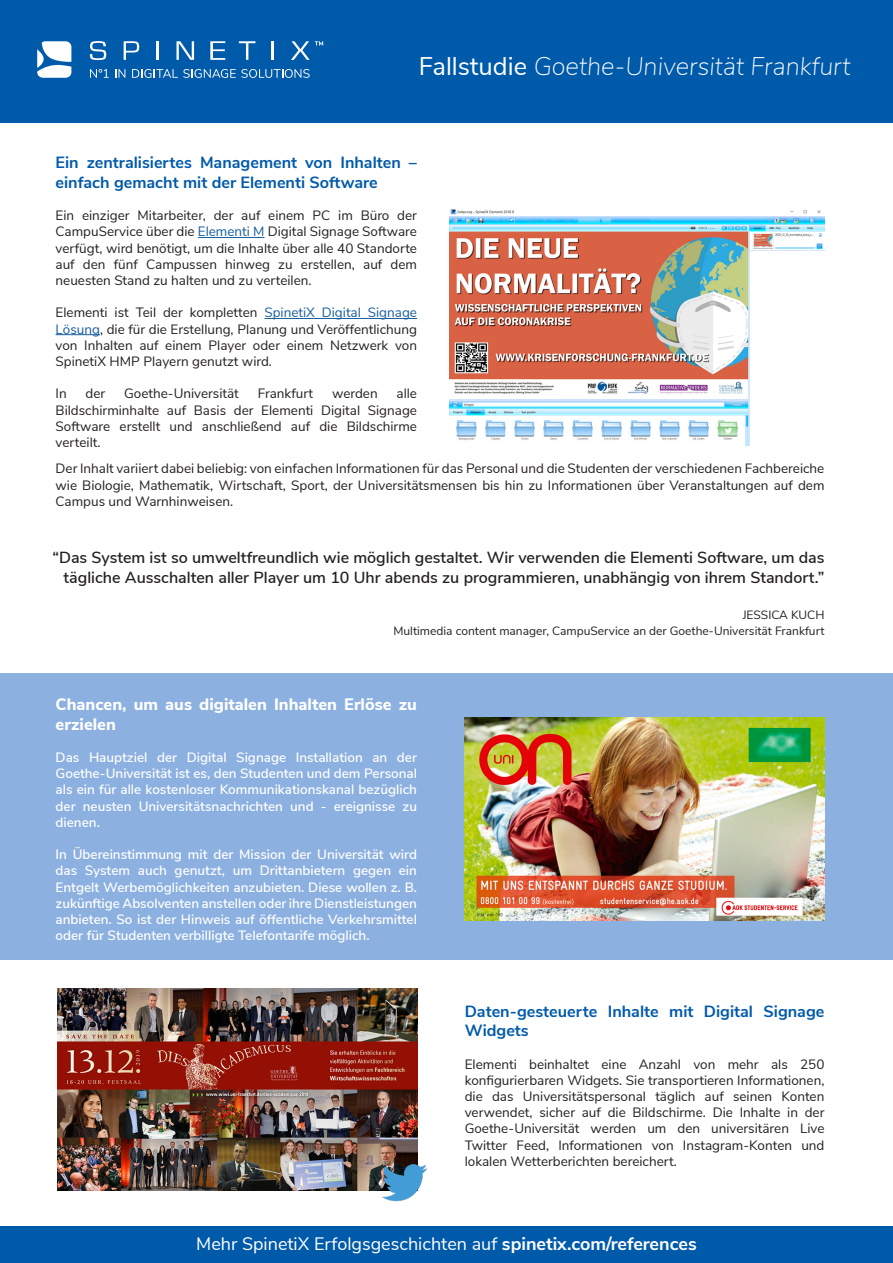
<style>
.page{position:relative;width:893px;height:1263px;background:#fff}
.page>*{position:absolute;margin:0;border:0;box-sizing:border-box;transform-origin:0 0}
.t1{font:italic 200 25.5px "Nunito Sans";color:#fff}
.t2{font:18px "Nunito Sans";color:#fff}
.t3{font:800 16.5px/19.8px "Nunito Sans";color:#fff}
.t4{font:700 16.2px/19.5px "Nunito Sans";color:#005aaa}
.t5{font:600 16.05px/19.8px "Nunito Sans";color:#231f20;text-align:right}
.t6{font:13.5px/16.2px "Nunito Sans";color:#231f20;text-align:justify}
.t7{font:600 13.5px/16.2px "Nunito Sans";color:#fff;text-align:justify}
.t8{font:12px "Nunito Sans";color:#231f20}
.s1{font-weight:400;font-style:normal}
.s2{color:#175d9e}
.s3{font-weight:700}
</style>
<div class="page">
<div style="left:0;top:0;width:893px;height:123px;background:#005aaa"></div>
<svg style="left:90px;top:69px;width:19px;height:9px"></svg>
<svg style="left:115px;top:69px;width:10px;height:9px"></svg>
<svg style="left:132px;top:69px;width:178px;height:9px"></svg>
<svg style="left:90px;top:41px;width:16px;height:19px"></svg>
<svg style="left:124px;top:41px;width:15px;height:19px"></svg>
<svg style="left:176px;top:41px;width:18px;height:19px"></svg>
<svg style="left:210px;top:41px;width:15px;height:19px"></svg>
<svg style="left:239px;top:41px;width:16px;height:19px"></svg>
<hr style="left:156px;top:41px;width:3px;height:19px;background:#fff">
<svg style="left:272px;top:41px;width:2px;height:19px"></svg>
<svg style="left:291px;top:41px;width:32px;height:19px"></svg>
<svg style="left:37px;top:41px;width:34px;height:37px"></svg>
<div style="left:0;top:1226px;width:893px;height:37px;background:#005aaa"></div>
<div style="left:0;top:674px;width:893px;height:286px;background:#8cb0e0"></div>
<img style="left:465px;top:717px;width:359px;height:204px">
<img style="left:58px;top:988px;width:359px;height:202px">
<img style="left:368px;top:1135px;width:60px;height:67px">
<hr style="left:198px;top:237px;width:67px;height:1px;background:#175d9e">
<hr style="left:264px;top:318px;width:153px;height:1px;background:#175d9e">
<hr style="left:56px;top:334px;width:44px;height:1px;background:#175d9e">
<img style="left:450px;top:209px;width:374px;height:236px">
<p class="t1" style="left:419px;top:47px;width:433px"><span class="s1">Fallstudie</span> Goethe-Universität Frankfurt</p>
<p class="t4" style="left:56px;top:152px;width:363px">Ein zentralisiertes Management von Inhalten – einfach gemacht mit der Elementi Software</p>
<p class="t6" style="left:56px;top:207px;width:363px">Ein einziger Mitarbeiter, der auf einem PC im Büro der CampuService über die <span class="s2">Elementi M</span> Digital Signage Software verfügt, wird benötigt, um die Inhalte über alle 40 Standorte auf den fünf Campussen hinweg zu erstellen, auf dem neuesten Stand zu halten und zu verteilen.</p>
<p class="t6" style="left:56px;top:304px;width:363px">Elementi ist Teil der kompletten <span class="s2">SpinetiX Digital Signage Lösung</span>, die für die Erstellung, Planung und Veröffentlichung von Inhalten auf einem Player oder einem Netzwerk von SpinetiX HMP Playern genutzt wird.</p>
<p class="t6" style="left:56px;top:385px;width:13px">In</p>
<p class="t6" style="left:86px;top:385px;width:21px">der</p>
<p class="t6" style="left:124px;top:385px;width:116px">Goethe-Universität</p>
<p class="t6" style="left:258px;top:385px;width:57px">Frankfurt</p>
<p class="t6" style="left:332px;top:385px;width:47px">werden</p>
<p class="t6" style="left:56px;top:385px;width:363px;text-indent:341px">alle Bildschirminhalte auf Basis der Elementi Digital Signage Software erstellt und anschließend auf die Bildschirme verteilt.</p>
<p class="t6" style="left:56px;top:460px;width:770px">Der Inhalt variiert dabei beliebig: von einfachen Informationen für das Personal und die Studenten der verschiedenen Fachbereiche wie Biologie, Mathematik, Wirtschaft, Sport, der Universitätsmensen bis hin zu Informationen über Veranstaltungen auf dem Campus und Warnhinweisen.</p>
<p class="t5" style="left:52px;top:547px;width:774px">“Das System ist so umweltfreundlich wie möglich gestaltet. Wir verwenden die Elementi Software, um das tägliche Ausschalten aller Player um 10 Uhr abends zu programmieren, unabhängig von ihrem Standort.”</p>
<p class="t8" style="left:743px;top:606px;width:83px">JESSICA KUCH</p>
<p class="t8" style="left:393px;top:622px;width:432px">Multimedia content manager, CampuService an der Goethe-Universität Frankfurt</p>
<p class="t3" style="left:56px;top:693px;width:363px">Chancen, um aus digitalen Inhalten Erlöse zu erzielen</p>
<p class="t7" style="left:56px;top:748px;width:363px">Das Hauptziel der Digital Signage Installation an der Goethe-Universität ist es, den Studenten und dem Personal als ein für alle kostenloser Kommunikationskanal bezüglich der neusten Universitätsnachrichten und - ereignisse zu dienen.</p>
<p class="t7" style="left:56px;top:845px;width:363px">In Übereinstimmung mit der Mission der Universität wird das System auch genutzt, um Drittanbietern gegen ein Entgelt Werbemöglichkeiten anzubieten. Diese wollen z. B. zukünftige Absolventen anstellen oder ihre Dienstleistungen anbieten. So ist der Hinweis auf öffentliche Verkehrsmittel oder für Studenten verbilligte Telefontarife möglich.</p>
<p class="t4" style="left:465px;top:1000px;width:361px">Daten-gesteuerte Inhalte mit Digital Signage<br>Widgets</p>
<p class="t6" style="left:465px;top:1055px;width:361px">Elementi beinhaltet eine Anzahl von mehr als 250 konfigurierbaren Widgets. Sie transportieren Informationen, die das Universitätspersonal täglich auf seinen Konten verwendet, sicher auf die Bildschirme. Die Inhalte in der Goethe-Universität werden um den universitären Live Twitter Feed, Informationen von Instagram-Konten und lokalen Wetterberichten bereichert.</p>
<p class="t2" style="left:196px;top:1230px;width:502px">Mehr SpinetiX Erfolgsgeschichten auf <span class="s3">spinetix.com/references</span></p>
</div>
